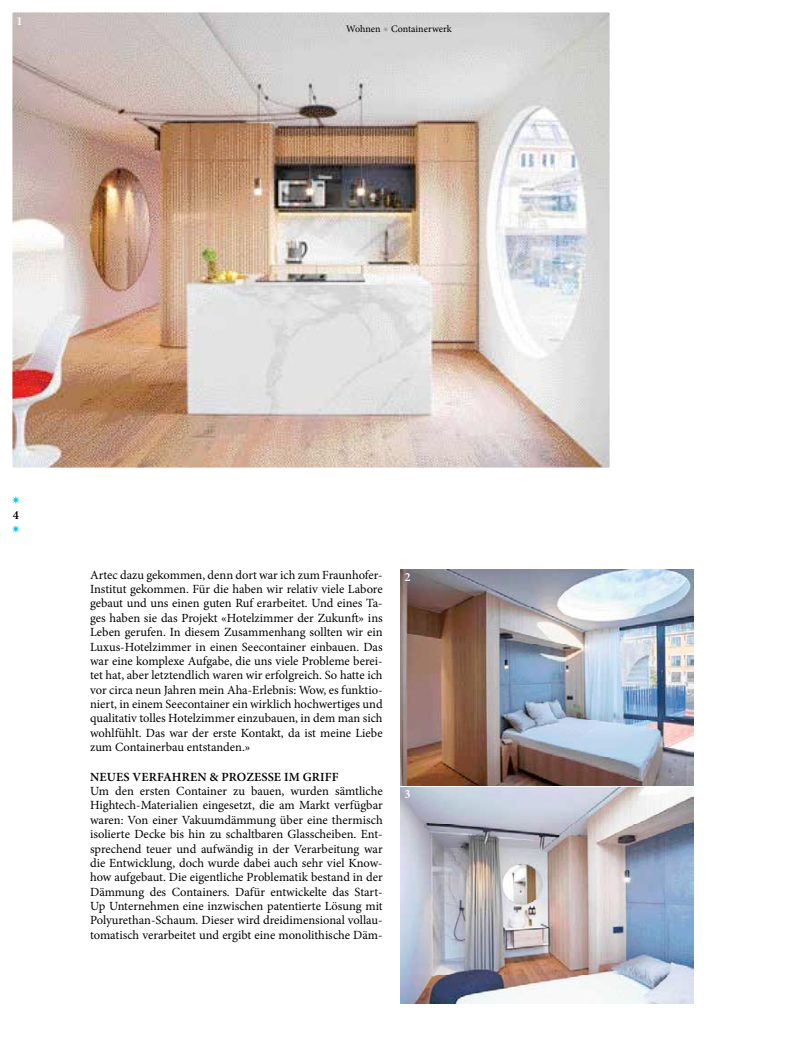
<style>
.page{position:relative;width:798px;height:1053px;background:#fff}
.page>*{position:absolute;margin:0;border:0;box-sizing:border-box;transform-origin:0 0}
.t1{font:15px "Minion Pro";color:#00c0f3}
.t2{font:12.5px/14.4px "Minion Pro";letter-spacing:-.005em;color:#000;text-align:justify}
.t3{font:600 12.5px "Minion Pro";letter-spacing:.01em;color:#000}
.t4{font:600 12.5px "Minion Pro";color:#fff}
.t5{font:10px "Minion Pro";letter-spacing:-.005em;color:#000}
.s1{color:#939598}
</style>
<div class="page">
<img style="left:400px;top:787px;width:292px;height:216px">
<img style="left:400px;top:569px;width:292px;height:216px">
<img style="left:13px;top:13px;width:595px;height:453px">
<div style="left:10px;top:10px;width:601px;height:459px;border:2px solid #fff"></div>
<p class="t4" style="left:16px;top:13px;width:8px">1</p>
<p class="t5" style="left:346px;top:22px;width:107px">Wohnen <span class="s1">✴</span> Containerwerk</p>
<p class="t1" style="left:11px;top:489px;width:10px">✴</p>
<p class="t3" style="left:13px;top:506px;width:8px">4</p>
<p class="t1" style="left:11px;top:517px;width:10px">✴</p>
<p class="t2" style="left:90px;top:567px;width:294px">Artec dazu gekommen, denn dort war ich zum Fraunhofer-Institut gekommen. Für die haben wir relativ viele Labore gebaut und uns einen guten Ruf erarbeitet. Und eines Ta&shy;ges haben sie das Projekt «Hotelzimmer der Zukunft» ins Leben gerufen. In diesem Zusammenhang sollten wir ein Luxus-Hotelzimmer in einen Seecontainer einbauen. Das war eine komplexe Aufgabe, die uns viele Probleme berei&shy;tet hat, aber letztendlich waren wir erfolgreich. So hatte ich vor circa neun Jahren mein Aha-Erlebnis: Wow, es funktio&shy;niert, in einem Seecontainer ein wirklich hochwertiges und qualitativ tolles Hotelzimmer einzubauen, in dem man sich wohlfühlt. Das war der erste Kontakt, da ist meine Liebe zum Containerbau entstanden.»</p>
<p class="t3" style="left:90px;top:768px;width:250px">NEUES VERFAHREN &amp; PROZESSE IM GRIFF</p>
<p class="t2" style="left:90px;top:783px;width:294px">Um den ersten Container zu bauen, wurden sämtliche Hightech-Materialien eingesetzt, die am Markt verfügbar waren: Von einer Vakuumdämmung über eine thermisch isolierte Decke bis hin zu schaltbaren Glasscheiben. Ent&shy;sprechend teuer und aufwändig in der Verarbeitung war die Entwicklung, doch wurde dabei auch sehr viel Know&shy;how aufgebaut. Die eigentliche Problematik bestand in der Dämmung des Containers. Dafür entwickelte das Start-Up Unternehmen eine inzwischen patentierte Lösung mit Polyurethan-Schaum. Dieser wird dreidimensional vollau&shy;tomatisch verarbeitet und ergibt eine monolithische Däm-</p>
<p class="t4" style="left:404px;top:568px;width:8px">2</p>
<p class="t4" style="left:404px;top:785px;width:8px">3</p>
</div>
